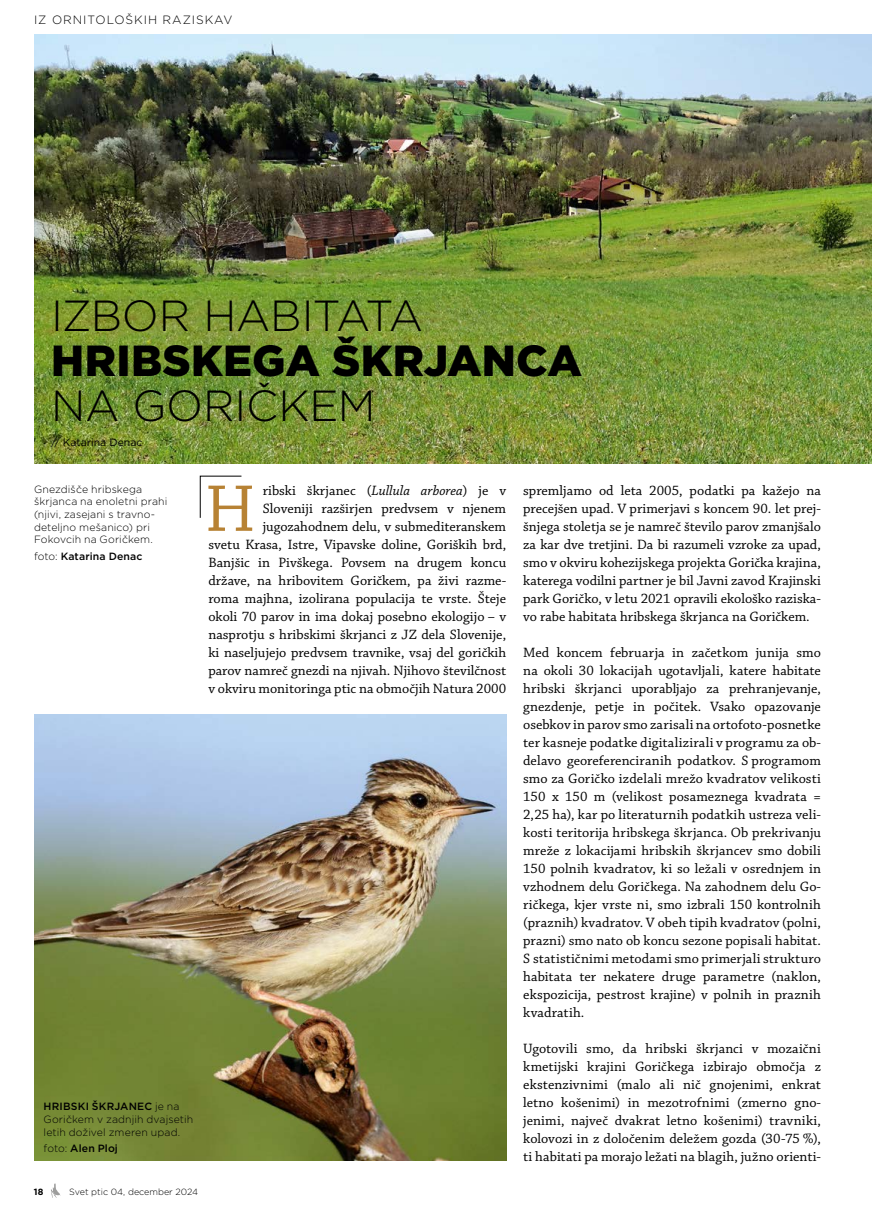
<style>
.page{position:relative;width:872px;height:1212px;background:#fff}
.page>*{position:absolute;margin:0;border:0;box-sizing:border-box;transform-origin:0 0}
.BODY_kapitelka{font:69.6px "Chaparral Pro";color:#b78234}
.NASLOV{font:300 43.5px/45px "Gotham";letter-spacing:-.01em;color:#000}
.BODY{font:14.25px/18px "Chaparral Pro";letter-spacing:.005em;color:#000;text-align:justify}
.BODY_kapitelka-2{font:14.25px/18px "Chaparral Pro";color:#000;text-align:right}
.PASICA_clanek{font:300 12px "Gotham";letter-spacing:.08em;color:#000}
.PODPIS_foto{font:300 10.5px/12.6px "Gotham";letter-spacing:.01em;color:#000}
.PODPIS_foto-2{font:500 10.5px "Gotham";letter-spacing:.01em;color:#000}
.avtor{font:10.5px "Gotham";color:#000}
.t1{font:300 9px "Gotham";color:#000}
.t2{font:700 9px "Gotham";color:#000}
.s1{font-weight:900}
.s2{font-weight:300}
.s3{font-style:italic}
.s4{font-weight:500}
</style>
<div class="page">
<img style="left:34px;top:34px;width:838px;height:429px">
<img style="left:34px;top:714px;width:472px;height:447px">
<svg style="left:200px;top:475px;width:42px;height:43px"></svg>
<svg style="left:51px;top:1183px;width:10px;height:15px"></svg>
<p class="PASICA_clanek" style="left:34px;top:13px;width:200px">IZ ORNITOLOŠKIH RAZISKAV</p>
<p class="NASLOV" style="left:51px;top:292px;width:532px">IZBOR HABITATA<br><span class="s1">HRIBSKEGA ŠKRJANCA<br></span>NA GORIČKEM</p>
<p class="avtor" style="left:51px;top:436px;width:93px">// Katarina Denac</p>
<p class="PODPIS_foto" style="left:34px;top:482px;width:135px">Gnezdišče hribskega škrjanca na enoletni prahi (njivi, zasejani s travno&shy;deteljno mešanico) pri<br>Fokovcih na Goričkem.</p>
<p class="PODPIS_foto-2" style="left:34px;top:549px;width:110px"><span class="s2">foto:</span> Katarina Denac</p>
<p class="BODY_kapitelka-2" style="left:208px;top:482px;width:299px">ribski škrjanec (<span class="s3">Lullula arborea</span>) je v<br>Sloveniji razširjen predvsem v njenem jugozahodnem delu, v submediteranskem<br>svetu Krasa, Istre, Vipavske doline, Goriških brd, Banjšic in Pivškega. Povsem na drugem koncu države, na hribovitem Goričkem, pa živi razme&shy;roma majhna, izolirana populacija te vrste. Šteje okoli 70 parov in ima dokaj posebno ekologijo – v nasprotju s hribskimi škrjanci z JZ dela Slovenije, ki naseljujejo predvsem travnike, vsaj del goričkih parov namreč gnezdi na njivah. Njihovo številčnost v okviru monitoringa ptic na območjih Natura 2000</p>
<p class="BODY_kapitelka-2" style="left:523px;top:482px;width:299px;text-align:justify">spremljamo od leta 2005, podatki pa kažejo na precejšen upad. V primerjavi s koncem 90. let prej&shy;šnjega stoletja se je namreč število parov zmanjšalo za kar dve tretjini. Da bi razumeli vzroke za upad, smo v okviru kohezijskega projekta Gorička krajina, katerega vodilni partner je bil Javni zavod Krajinski park Goričko, v letu 2021 opravili ekološko raziska&shy;vo rabe habitata hribskega škrjanca na Goričkem.</p>
<p class="BODY" style="left:523px;top:644px;width:299px">Med koncem februarja in začetkom junija smo na okoli 30 lokacijah ugotavljali, katere habitate hribski škrjanci uporabljajo za prehranjevanje, gnezdenje, petje in počitek. Vsako opazovanje osebkov in parov smo zarisali na ortofoto-posnetke ter kasneje podatke digitalizirali v programu za ob&shy;delavo georeferenciranih podatkov. S programom smo za Goričko izdelali mrežo kvadratov velikosti 150 x 150 m (velikost posameznega kvadrata = 2,25 ha), kar po literaturnih podatkih ustreza veli&shy;kosti teritorija hribskega škrjanca. Ob prekrivanju mreže z lokacijami hribskih škrjancev smo dobili 150 polnih kvadratov, ki so ležali v osrednjem in vzhodnem delu Goričkega. Na zahodnem delu Go&shy;ričkega, kjer vrste ni, smo izbrali 150 kontrolnih (praznih) kvadratov. V obeh tipih kvadratov (polni, prazni) smo nato ob koncu sezone popisali habitat.<br>S statističnimi metodami smo primerjali strukturo habitata ter nekatere druge parametre (naklon, ekspozicija, pestrost krajine) v polnih in praznih kvadratih.</p>
<p class="BODY" style="left:523px;top:1040px;width:299px">Ugotovili smo, da hribski škrjanci v mozaični kmetijski krajini Goričkega izbirajo območja z ekstenzivnimi (malo ali nič gnojenimi, enkrat letno košenimi) in mezotrofnimi (zmerno gno&shy;jenimi, največ dvakrat letno košenimi) travniki, kolovozi in z določenim deležem gozda (30-75 %), ti habitati pa morajo ležati na blagih, južno orienti-</p>
<p class="BODY_kapitelka" style="left:205px;top:470px;width:52px">H</p>
<p class="PODPIS_foto" style="left:44px;top:1100px;width:151px"><span class="s4">HRIBSKI ŠKRJANEC</span> je na<br>Goričkem v zadnjih dvajsetih letih doživel zmeren upad.</p>
<p class="PODPIS_foto-2" style="left:44px;top:1142px;width:76px"><span class="s2">foto:</span> Alen Ploj</p>
<p class="t2" style="left:34px;top:1185px;width:11px">18</p>
<p class="t1" style="left:69px;top:1185px;width:131px">Svet ptic 04, december 2024</p>
</div>
